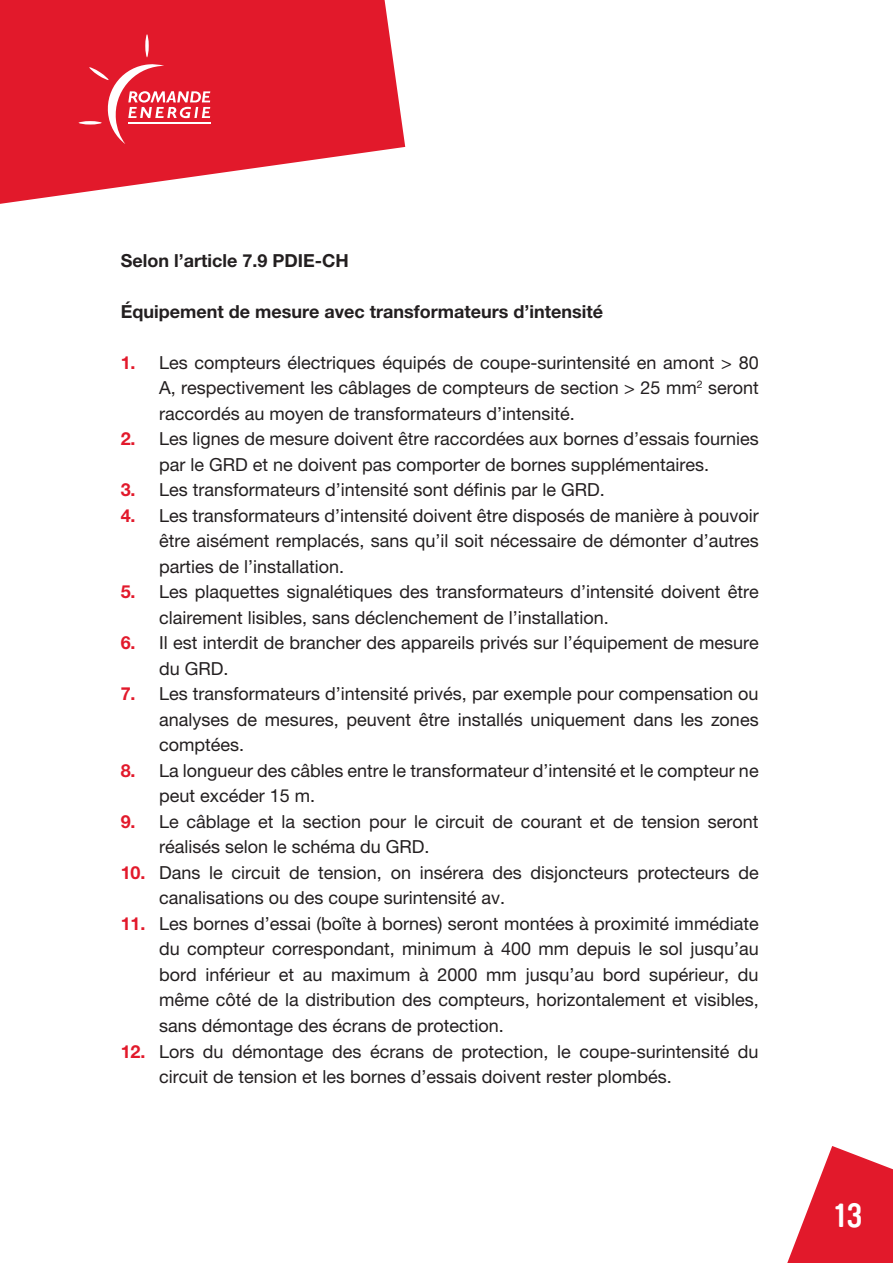
<style>
.page{position:relative;width:893px;height:1263px;background:#fff}
.page>*{position:absolute;margin:0;border:0;box-sizing:border-box;transform-origin:0 0}
.t1{font:700 33px "Brauer Neue Std";color:#fff}
.t2{font:700 21px "Brauer Neue Std";color:#fff}
.t3{font:18px/25.5px "Helvetica Neue LT Pro";color:#231f20}
.teste_courant_RE{font:700 18px "Helvetica Neue LT Pro";color:#231f20}
.s1{font-weight:700;color:#e2192b}
</style>
<div class="page">
<svg style="left:0;top:0;width:405px;height:204px;fill:#e2192b"></svg>
<svg style="left:145px;top:34px;width:4px;height:24px"></svg>
<svg style="left:78px;top:64px;width:132px;height:80px;background:#e6404f"></svg>
<svg style="left:787px;top:1146px;width:106px;height:117px"></svg>
<p class="teste_courant_RE" style="left:121px;top:249px;width:229px">Selon l’article 7.9 PDIE-CH</p>
<p class="teste_courant_RE" style="left:121px;top:300px;width:484px">Équipement de mesure avec transformateurs d’intensité</p>
<p class="t3" style="left:159px;top:349px;width:601px;text-align:justify;text-indent:-38px"><span class="s1">1.</span> Les compteurs électriques équipés de coupe-surintensité en amont &gt; 80<br>A, respectivement les câblages de compteurs de section &gt; 25 mm<sup>2</sup> seront raccordés au moyen de transformateurs d’intensité.</p>
<p class="t3" style="left:159px;top:426px;width:601px;text-indent:-38px"><span class="s1">2.</span> Les lignes de mesure doivent être raccordées aux bornes d’essais fournies par le GRD et ne doivent pas comporter de bornes supplémentaires.</p>
<p class="t3" style="left:121px;top:477px;width:486px"><span class="s1">3.</span> Les transformateurs d’intensité sont définis par le GRD.</p>
<p class="t3" style="left:159px;top:502px;width:601px;text-align:justify;text-indent:-38px"><span class="s1">4.</span> Les transformateurs d’intensité doivent être disposés de manière à pouvoir être aisément remplacés, sans qu’il soit nécessaire de démonter d’autres parties de l’installation.</p>
<p class="t3" style="left:159px;top:579px;width:601px;text-indent:-38px"><span class="s1">5.</span> Les plaquettes signalétiques des transformateurs d’intensité doivent être clairement lisibles, sans déclenchement de l’installation.</p>
<p class="t3" style="left:159px;top:630px;width:601px;text-indent:-38px"><span class="s1">6.</span> Il est interdit de brancher des appareils privés sur l’équipement de mesure du GRD.</p>
<p class="t3" style="left:159px;top:681px;width:601px;text-align:justify;text-indent:-38px"><span class="s1">7.</span> Les transformateurs d’intensité privés, par exemple pour compensation ou analyses de mesures, peuvent être installés uniquement dans les zones comptées.</p>
<p class="t3" style="left:159px;top:757px;width:601px;text-indent:-38px"><span class="s1">8.</span> La longueur des câbles entre le transformateur d’intensité et le compteur ne peut excéder 15 m.</p>
<p class="t3" style="left:159px;top:808px;width:601px;text-indent:-38px"><span class="s1">9.</span> Le câblage et la section pour le circuit de courant et de tension seront réalisés selon le schéma du GRD.</p>
<p class="t3" style="left:159px;top:859px;width:601px;text-indent:-38px"><span class="s1">10.</span> Dans le circuit de tension, on insérera des disjoncteurs protecteurs de canalisations ou des coupe surintensité av.</p>
<p class="t3" style="left:159px;top:910px;width:601px;text-align:justify;text-indent:-38px"><span class="s1">11.</span> Les bornes d’essai (boîte à bornes) seront montées à proximité immédiate du compteur correspondant, minimum à 400 mm depuis le sol jusqu’au bord inférieur et au maximum à 2000 mm jusqu’au bord supérieur, du même côté de la distribution des compteurs, horizontalement et visibles, sans démontage des écrans de protection.</p>
<p class="t3" style="left:159px;top:1038px;width:601px;text-indent:-38px"><span class="s1">12.</span> Lors du démontage des écrans de protection, le coupe-surintensité du circuit de tension et les bornes d’essais doivent rester plombés.</p>
<p class="t2" style="left:833px;top:1194px;width:18px">11</p>
<p class="t1" style="left:834px;top:1196px;width:30px">13</p>
</div>
